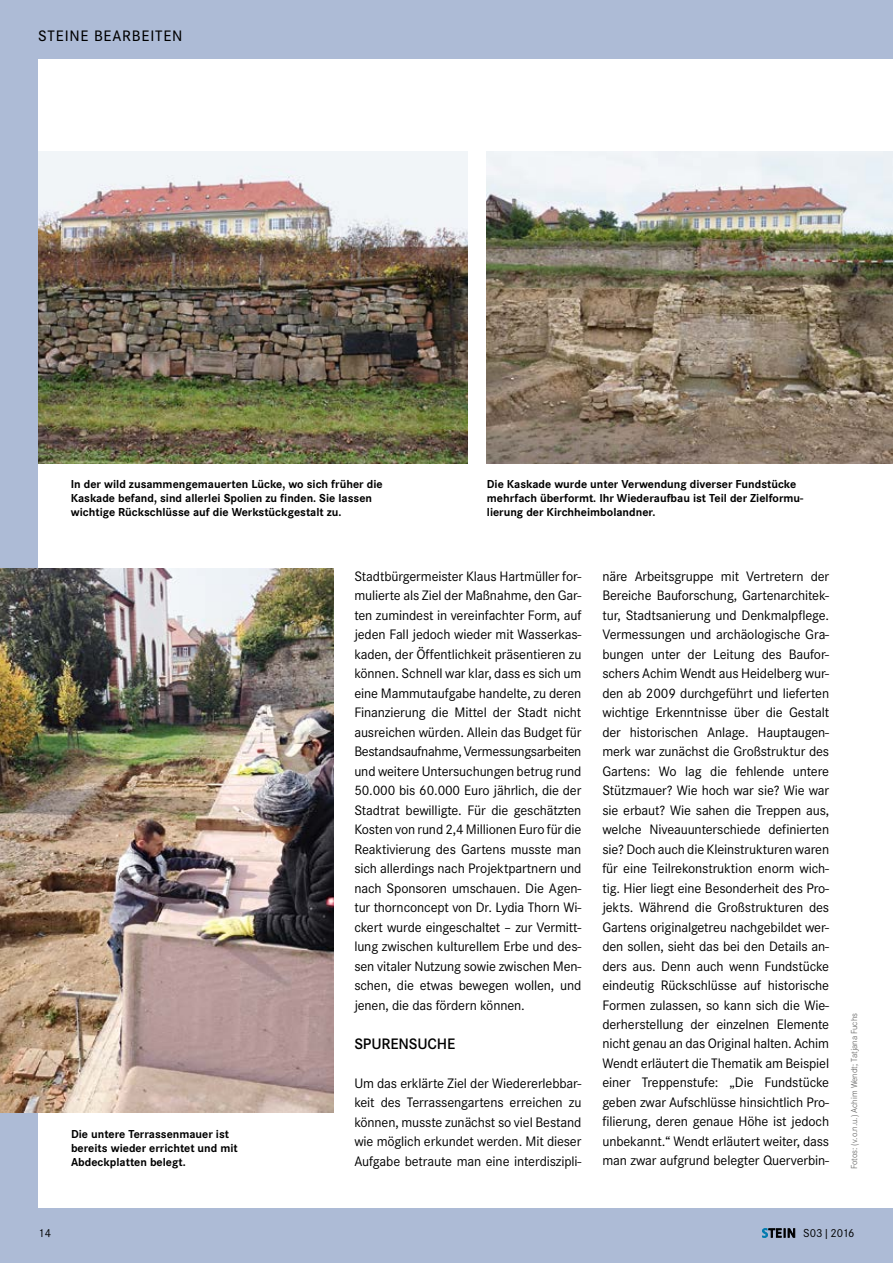
<style>
.page{position:relative;width:893px;height:1263px;background:#adbbd6}
.page>*{position:absolute;margin:0;border:0;box-sizing:border-box;transform-origin:0 0}
.t1{font:500 15.75px "Corporate S";letter-spacing:.05em;color:#000}
.t2{font:600 15.75px "Corporate S";letter-spacing:-.01em;color:#000}
.t3{font:14.25px/19.5px "Corporate S";letter-spacing:-.01em;color:#000;text-align:justify}
.t4{font:700 12px/14.2px "Corporate S";color:#000}
.t5{font:12px "Corporate S";letter-spacing:.01em;color:#000}
.t6{font:300 9px "Corporate S";color:#575756}
</style>
<div class="page">
<div style="left:38px;top:60px;width:855px;height:1148px;background:#fff"></div>
<svg style="left:762px;top:1228px;width:33px;height:9px"></svg>
<img style="left:38px;top:152px;width:430px;height:312px">
<img style="left:486px;top:152px;width:407px;height:312px">
<img style="left:0;top:569px;width:333px;height:544px">
<p class="t1" style="left:38px;top:26px;width:146px">STEINE BEARBEITEN</p>
<p class="t4" style="left:71px;top:477px;width:313px">In der wild zusammengemauerten Lücke, wo sich früher die<br>Kaskade befand, sind allerlei Spolien zu finden. Sie lassen wichtige Rückschlüsse auf die Werkstückgestalt zu.</p>
<p class="t4" style="left:487px;top:477px;width:318px">Die Kaskade wurde unter Verwendung diverser Fundstücke mehrfach überformt. Ihr Wiederaufbau ist Teil der Zielformu&shy;lierung der Kirchheimbolandner.</p>
<p class="t4" style="left:71px;top:1126px;width:168px">Die untere Terrassenmauer ist bereits wieder errichtet und mit<br>Abdeckplatten belegt.</p>
<p class="t3" style="left:354px;top:566px;width:229px">Stadtbürgermeister Klaus Hartmüller for&shy;mulierte als Ziel der Maßnahme, den Gar&shy;ten zumindest in vereinfachter Form, auf jeden Fall jedoch wieder mit Wasserkas&shy;kaden, der Öffentlichkeit präsentieren zu können. Schnell war klar, dass es sich um eine Mammutaufgabe handelte, zu deren Finanzierung die Mittel der Stadt nicht ausreichen würden. Allein das Budget für Bestandsaufnahme, Vermessungsarbeiten und weitere Untersuchungen betrug rund 50.000 bis 60.000 Euro jährlich, die der Stadtrat bewilligte. Für die geschätzten Kosten von rund 2,4 Millionen Euro für die Reaktivierung des Gartens musste man sich allerdings nach Projektpartnern und nach Sponsoren umschauen. Die Agen&shy;tur thornconcept von Dr. Lydia Thorn Wi&shy;ckert wurde eingeschaltet – zur Vermitt&shy;lung zwischen kulturellem Erbe und des&shy;sen vitaler Nutzung sowie zwischen Men&shy;schen, die etwas bewegen wollen, und jenen, die das fördern können.</p>
<p class="t2" style="left:354px;top:1034px;width:102px">SPURENSUCHE</p>
<p class="t3" style="left:354px;top:1073px;width:229px">Um das erklärte Ziel der Wiedererlebbar&shy;keit des Terrassengartens erreichen zu können, musste zunächst so viel Bestand wie möglich erkundet werden. Mit dieser Aufgabe betraute man eine interdiszipli-</p>
<p class="t3" style="left:602px;top:566px;width:228px">näre Arbeitsgruppe mit Vertretern der Bereiche Bauforschung, Gartenarchitek&shy;tur, Stadtsanierung und Denkmalpflege.<br>Vermessungen und archäologische Gra&shy;bungen unter der Leitung des Baufor&shy;schers Achim Wendt aus Heidelberg wur&shy;den ab 2009 durchgeführt und lieferten wichtige Erkenntnisse über die Gestalt der historischen Anlage. Hauptaugen&shy;merk war zunächst die Großstruktur des Gartens: Wo lag die fehlende untere Stützmauer? Wie hoch war sie? Wie war sie erbaut? Wie sahen die Treppen aus, welche Niveauunterschiede definierten sie? Doch auch die Kleinstrukturen waren für eine Teilrekonstruktion enorm wich&shy;tig. Hier liegt eine Besonderheit des Pro&shy;jekts. Während die Großstrukturen des Gartens originalgetreu nachgebildet wer&shy;den sollen, sieht das bei den Details an&shy;ders aus. Denn auch wenn Fundstücke eindeutig Rückschlüsse auf historische Formen zulassen, so kann sich die Wie&shy;derherstellung der einzelnen Elemente nicht genau an das Original halten. Achim Wendt erläutert die Thematik am Beispiel einer Treppenstufe: „Die Fundstücke geben zwar Aufschlüsse hinsichtlich Pro&shy;filierung, deren genaue Höhe ist jedoch unbekannt.“ Wendt erläutert weiter, dass man zwar aufgrund belegter Querverbin-</p>
<p class="t6" style="left:849px;top:1169px;width:158px;rotate:-90deg">Fotos: (v.o.n.u.) Achim Wendt; Tatjana Fuchs</p>
<p class="t5" style="left:38px;top:1226px;width:14px">14</p>
<p class="t5" style="left:803px;top:1226px;width:53px">S03 | 2016</p>
</div>
